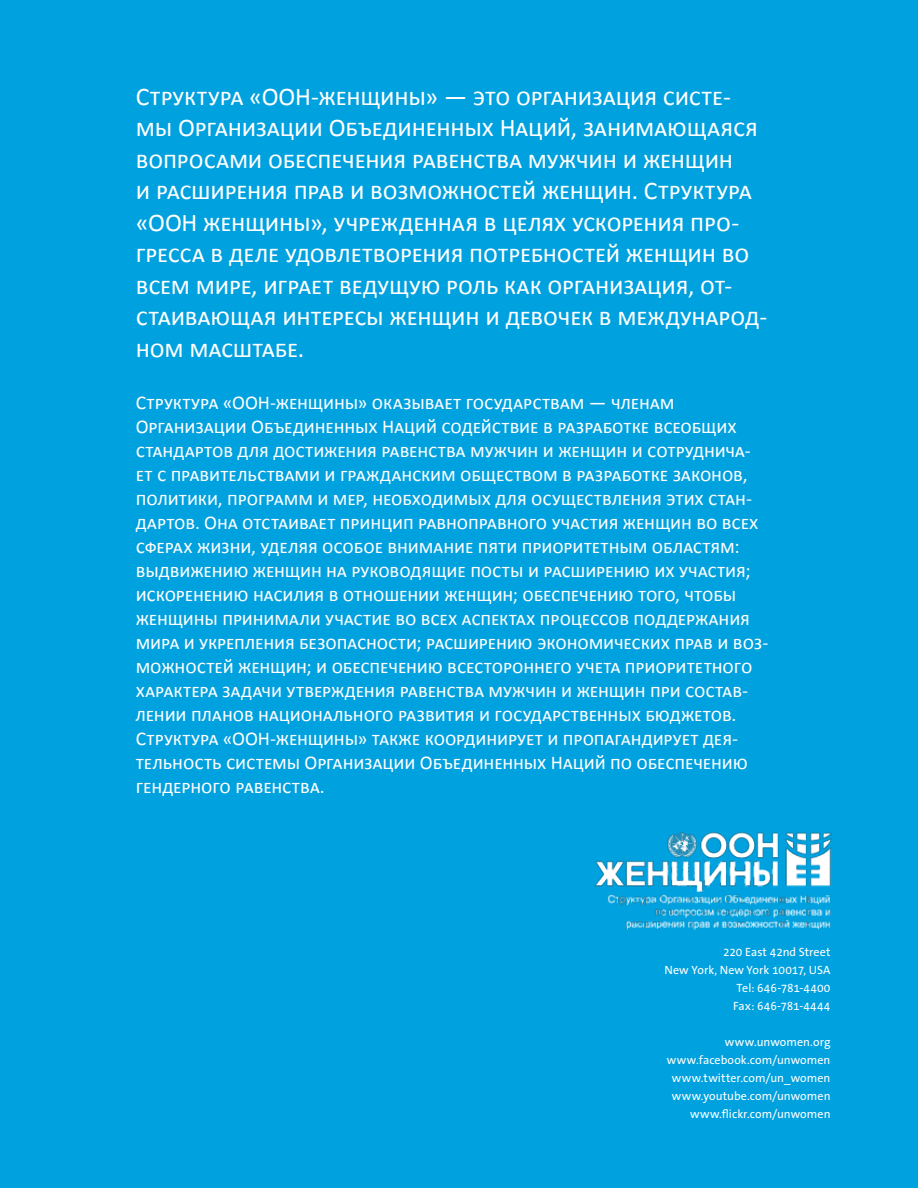
<style>
.page{position:relative;width:918px;height:1188px;background:#00a1df}
.page>*{position:absolute;margin:0;border:0;box-sizing:border-box;transform-origin:0 0}
.t1{font:25.5px/31.5px "Calibri";color:#fff}
.t2{font:19.5px/24px "Calibri";letter-spacing:.005em;color:#fff}
.t3{font:12px/18px "The Sans B W5 Plain";letter-spacing:.005em;color:#fff;text-align:right}
</style>
<div class="page">
<img style="left:595px;top:832px;width:236px;height:98px">
<h1 class="t1" style="left:136px;top:81px;width:143px">Структура «ООН</h1>
<h1 class="t1" style="left:136px;top:81px;width:624px;text-indent:175px">-женщины» — это организация систе&shy;мы Организации Объединенных Наций, занимающаяся вопросами обеспечения равенства мужчин и женщин<br>и расширения прав и возможностей женщин. Структура «ООН</h1>
<h1 class="t1" style="left:136px;top:207px;width:633px;text-indent:67px">женщины», учрежденная в целях ускорения про&shy;гресса в деле удовлетворения потребностей женщин во всем мире, играет ведущую роль как организация, от&shy;стаивающая интересы женщин и девочек в международ&shy;ном масштабе.</h1>
<p class="t2" style="left:136px;top:391px;width:110px">Структура «ООН</p>
<p class="t2" style="left:136px;top:391px;width:634px;text-indent:134px">-женщины» оказывает государствам — членам Организации Объединенных Наций содействие в разработке всеобщих стандартов для достижения равенства мужчин и женщин и сотруднича&shy;ет с правительствами и гражданским обществом в разработке законов, политики, программ и мер, необходимых для осуществления этих стан&shy;дартов. Она отстаивает принцип равноправного участия женщин во всех сферах жизни, уделяя особое внимание пяти приоритетным областям: выдвижению женщин на руководящие посты и расширению их участия; искоренению насилия в отношении женщин; обеспечению того, чтобы женщины принимали участие во всех аспектах процессов поддержания мира и укрепления безопасности; расширению экономических прав и воз&shy;можностей женщин; и обеспечению всестороннего учета приоритетного характера задачи утверждения равенства мужчин и женщин при состав&shy;лении планов национального развития и государственных бюджетов.<br>Структура «ООН</p>
<p class="t2" style="left:136px;top:727px;width:614px;text-indent:134px">-женщины» также координирует и пропагандирует дея&shy;тельность системы Организации Объединенных Наций по обеспечению гендерного равенства.</p>
<p class="t3" style="left:665px;top:943px;width:168px">220 East 42nd Street<br>New York, New York 10017, USA<br>Tel: 646-781-4400<br>Fax: 646-781-4444</p>
<p class="t3" style="left:667px;top:1033px;width:165px">www.unwomen.org www.facebook.com/unwomen www.twitter.com/un_women www.youtube.com/unwomen www.flickr.com/unwomen</p>
</div>
